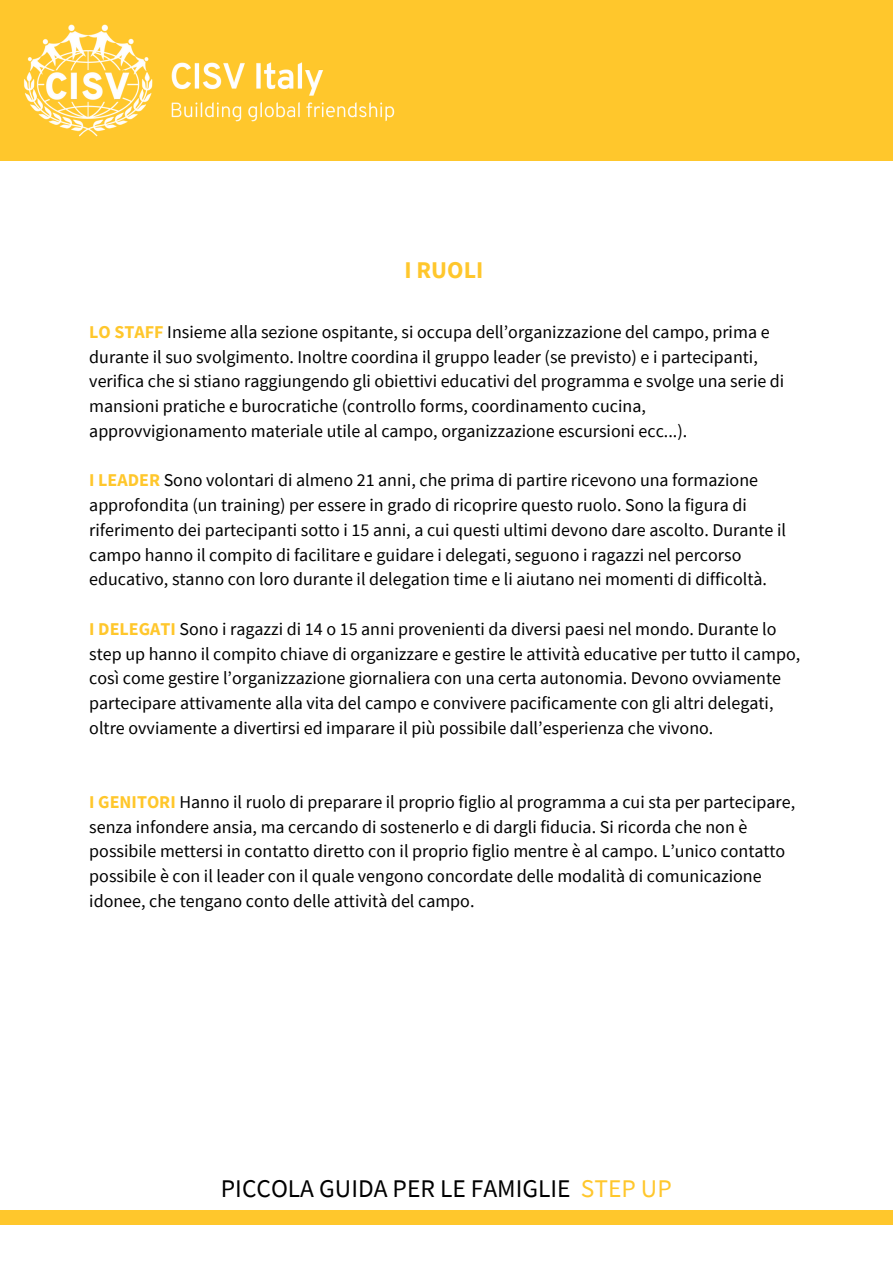
<style>
.page{position:relative;width:893px;height:1264px;background:#fff}
.page>*{position:absolute;margin:0;border:0;box-sizing:border-box;transform-origin:0 0}
.t1{font:25.5px "Source Sans Pro";color:#000}
.t2{font:700 24px "Source Sans Pro";color:#ffc72c}
.t3{font:18px/24.8px "Source Sans Pro";color:#000}
.s1{font-weight:700;color:#ffc72c}
.s2{color:#ffc72c}
</style>
<div class="page">
<div style="left:0;top:1210px;width:892px;height:14px;background:#ffc72c"></div>
<div style="left:0;top:0;width:892px;height:161px;background:#ffc72c"></div>
<h2 class="t2" style="left:404px;top:255px;width:80px">I RUOLI</h2>
<p class="t3" style="left:89px;top:319px;width:696px"><span class="s1">LO STAFF</span> Insieme alla sezione ospitante, si occupa dell’organizzazione del campo, prima e durante il suo svolgimento. Inoltre coordina il gruppo leader (se previsto) e i partecipanti, verifica che si stiano raggiungendo gli obiettivi educativi del programma e svolge una serie di mansioni pratiche e burocratiche (controllo forms, coordinamento cucina, approvvigionamento materiale utile al campo, organizzazione escursioni ecc...).</p>
<p class="t3" style="left:89px;top:467px;width:698px"><span class="s1">I LEADER</span> Sono volontari di almeno 21 anni, che prima di partire ricevono una formazione approfondita (un training) per essere in grado di ricoprire questo ruolo. Sono la figura di riferimento dei partecipanti sotto i 15 anni, a cui questi ultimi devono dare ascolto. Durante il campo hanno il compito di facilitare e guidare i delegati, seguono i ragazzi nel percorso educativo, stanno con loro durante il delegation time e li aiutano nei momenti di difficoltà.</p>
<p class="t3" style="left:89px;top:616px;width:712px"><span class="s1">I DELEGATI</span> Sono i ragazzi di 14 o 15 anni provenienti da diversi paesi nel mondo. Durante lo step up hanno il compito chiave di organizzare e gestire le attività educative per tutto il campo, così come gestire l’organizzazione giornaliera con una certa autonomia. Devono ovviamente partecipare attivamente alla vita del campo e convivere pacificamente con gli altri delegati, oltre ovviamente a divertirsi ed imparare il più possibile dall’esperienza che vivono.</p>
<p class="t3" style="left:89px;top:789px;width:707px"><span class="s1">I GENITORI</span> Hanno il ruolo di preparare il proprio figlio al programma a cui sta per partecipare, senza infondere ansia, ma cercando di sostenerlo e di dargli fiducia. Si ricorda che non è possibile mettersi in contatto diretto con il proprio figlio mentre è al campo. L’unico contatto possibile è con il leader con il quale vengono concordate delle modalità di comunicazione idonee, che tengano conto delle attività del campo.</p>
<h1 class="t1" style="left:221px;top:1171px;width:452px">PICCOLA GUIDA PER LE FAMIGLIE <span class="s2">STEP UP</span></h1>
</div>
